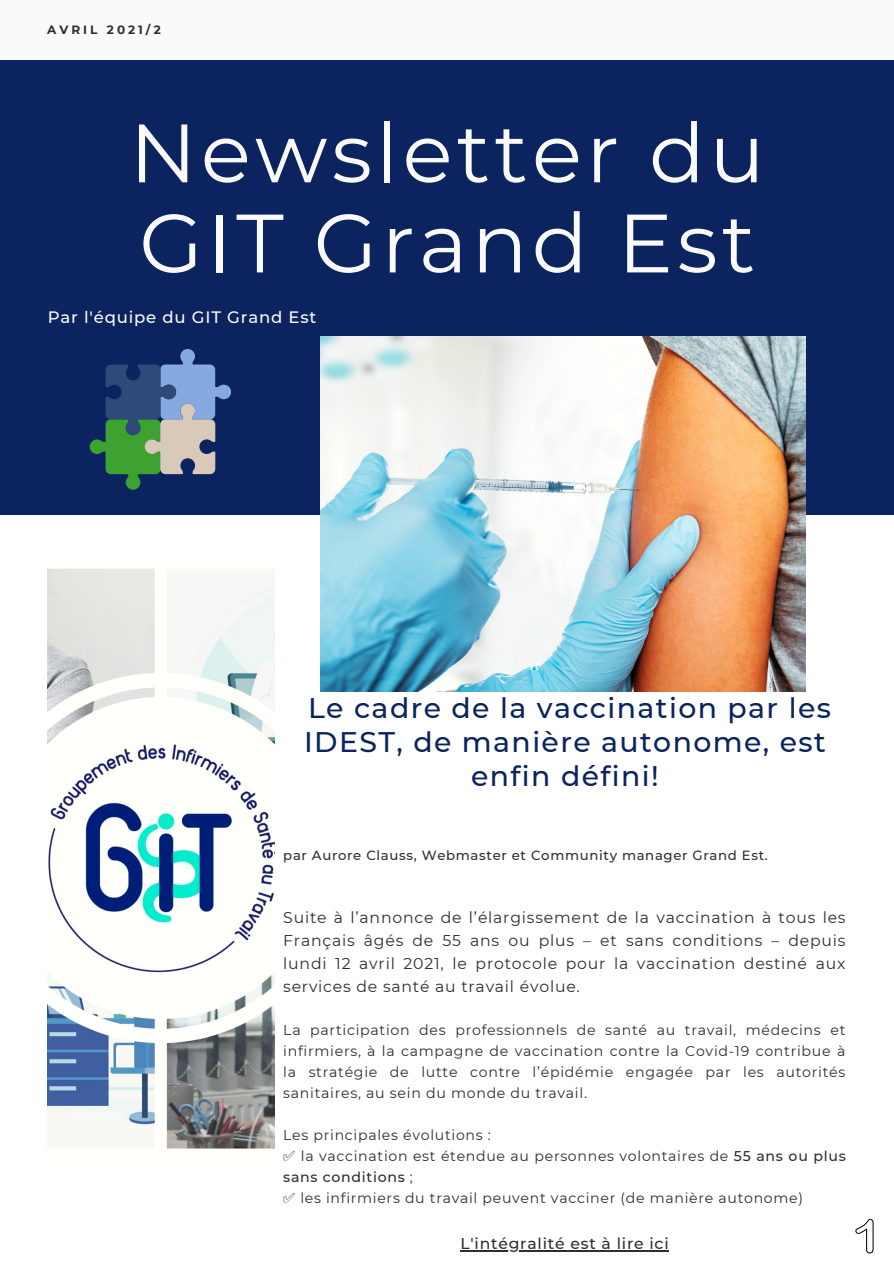
<style>
.page{position:relative;width:894px;height:1264px;background:#fff}
.page>*{position:absolute;margin:0;border:0;box-sizing:border-box;transform-origin:0 0}
.t1{font:82.5px/90.2px "Montserrat";letter-spacing:.05em;color:#fafafa}
.t2{font:500 28.35px/34px "Montserrat";letter-spacing:.05em;color:#0b235f;text-align:center}
.t3{font:500 16.5px "Montserrat";letter-spacing:.05em;color:#fafafa}
.t4{font:15.6px/23.1px "Montserrat";letter-spacing:.05em;color:#2e2e2e;text-align:justify}
.t5{font:500 15.6px "Montserrat";letter-spacing:.05em;color:#2e2e2e}
.t6{font:14.1px/21px "Montserrat";letter-spacing:.05em;color:#2e2e2e;text-align:justify}
.t7{font:500 13.2px "Montserrat";letter-spacing:.05em;color:#2e2e2e}
.t8{font:700 12px "Montserrat";letter-spacing:.25em;color:#2e2e2e}
.s1{font-family:"Free Serif"}
.s2{font-weight:500}
</style>
<div class="page">
<div style="left:0;top:59px;width:893px;height:455px;background:#0b235f"></div>
<img style="left:320px;top:336px;width:484px;height:355px">
<div style="left:0;top:0;width:893px;height:60px;background:#fafafa"></div>
<hr style="left:460px;top:1250px;width:209px;height:1px;background:#2e2e2e">
<img style="left:48px;top:568px;width:226px;height:581px">
<svg style="left:90px;top:349px;width:141px;height:141px"></svg>
<svg style="left:855px;top:1219px;width:18px;height:34px"></svg>
<p class="t8" style="left:47px;top:22px;width:115px">AVRIL 2021/2</p>
<p class="t1" style="left:129px;top:108px;width:636px">Newsletter du<br>GIT Grand Est</p>
<p class="t3" style="left:48px;top:306px;width:270px">Par l'équipe du GIT Grand Est</p>
<p class="t2" style="left:304px;top:691px;width:528px">Le cadre de la vaccination par les<br>IDEST, de manière autonome, est enfin défini!</p>
<p class="t7" style="left:283px;top:847px;width:486px">par Aurore Clauss, Webmaster et Community manager Grand Est.</p>
<p class="t4" style="left:283px;top:905px;width:563px">Suite à l’annonce de l’élargissement de la vaccination à tous les Français âgés de 55 ans ou plus – et sans conditions – depuis lundi 12 avril 2021, le protocole pour la vaccination destiné aux services de santé au travail évolue.</p>
<p class="t6" style="left:283px;top:1019px;width:563px">La participation des professionnels de santé au travail, médecins et infirmiers, à la campagne de vaccination contre la Covid-19 contribue à la stratégie de lutte contre l’épidémie engagée par les autorités sanitaires, au sein du monde du travail.</p>
<p class="t6" style="left:283px;top:1124px;width:209px">Les principales évolutions :</p>
<p class="t6" style="left:283px;top:1145px;width:564px"><span class="s1">✅</span> la vaccination est étendue au personnes volontaires de <span class="s2">55 ans ou plus sans conditions</span> ;</p>
<p class="t6" style="left:283px;top:1187px;width:521px"><span class="s1">✅</span> les infirmiers du travail peuvent vacciner (de manière autonome)</p>
<p class="t5" style="left:460px;top:1233px;width:210px">L'intégralité est à lire ici</p>
</div>
